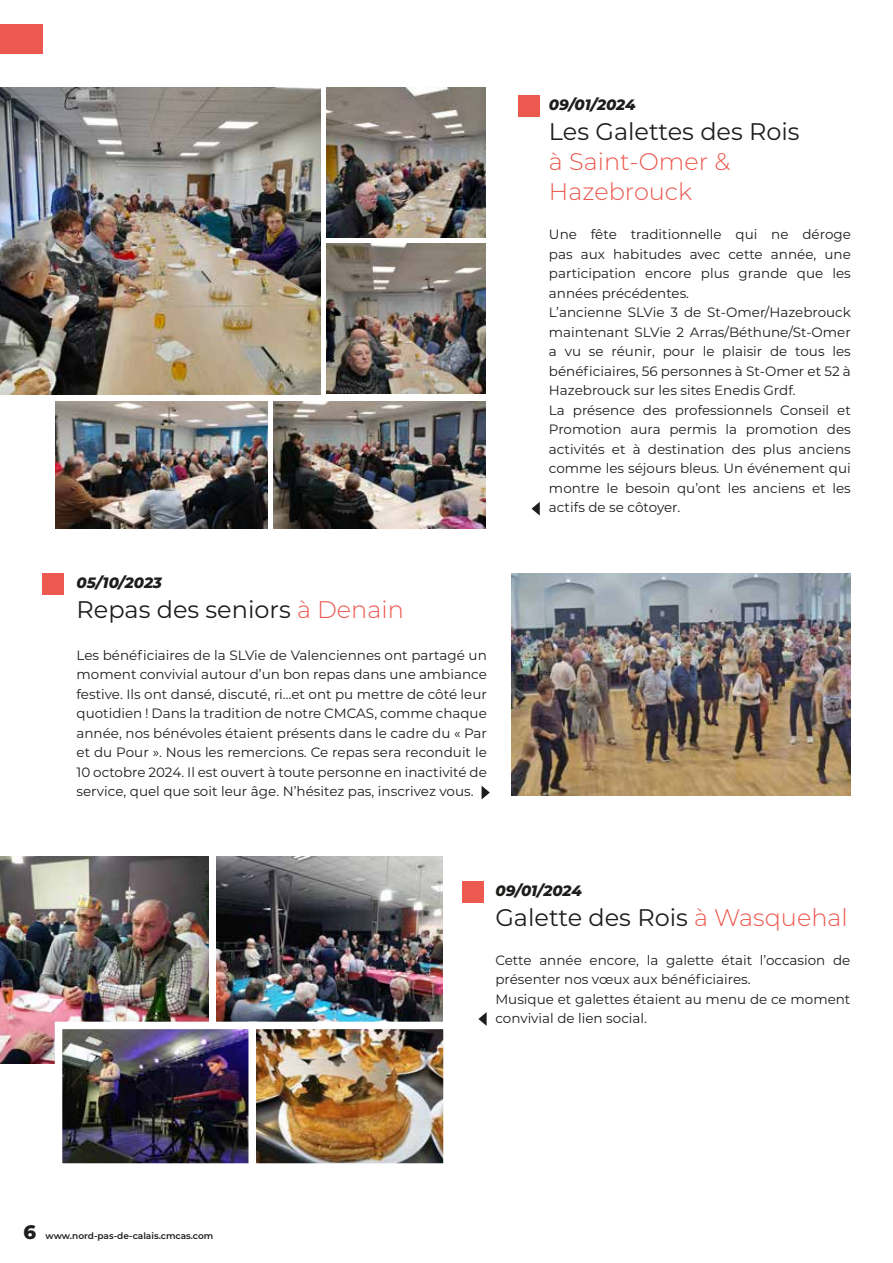
<style>
.page{position:relative;width:893px;height:1263px;background:#fff}
.page>*{position:absolute;margin:0;border:0;box-sizing:border-box;transform-origin:0 0}
.t1{font:24px "Montserrat";color:#1d1d1b}
.t2{font:300 24px/30px "Montserrat";color:#ec594f}
.t3{font:italic 800 15px "Montserrat";color:#1d1d1b}
.t4{font:13.5px/19.5px "Montserrat";color:#1d1d1b}
.t5{font:600 9px "Montserrat";color:#1d1d1b}
.s1{font-weight:300;color:#ec594f}
.s2{font-weight:800;font-size:19.5px}
</style>
<div class="page">
<img style="left:0;top:87px;width:320px;height:307px">
<img style="left:327px;top:87px;width:158px;height:150px">
<img style="left:327px;top:243px;width:158px;height:150px">
<img style="left:56px;top:402px;width:211px;height:126px">
<img style="left:274px;top:402px;width:211px;height:126px">
<img style="left:511px;top:573px;width:339px;height:223px">
<img style="left:0;top:857px;width:208px;height:206px">
<img style="left:217px;top:857px;width:225px;height:165px">
<img style="left:64px;top:1031px;width:184px;height:131px">
<div style="left:55px;top:1022px;width:202px;height:149px;border:8px solid #fff"></div>
<img style="left:257px;top:1031px;width:185px;height:131px">
<div style="left:248px;top:1022px;width:203px;height:149px;border:8px solid #fff"></div>
<div style="left:0;top:24px;width:43px;height:30px;background:#ec594f"></div>
<svg style="left:531px;top:502px;width:9px;height:14px"></svg>
<svg style="left:482px;top:786px;width:8px;height:13px"></svg>
<div style="left:518px;top:96px;width:21px;height:21px;background:#ec594f"></div>
<div style="left:43px;top:573px;width:21px;height:21px;background:#ec594f"></div>
<div style="left:462px;top:881px;width:22px;height:21px;background:#ec594f"></div>
<svg style="left:478px;top:1012px;width:9px;height:14px"></svg>
<p class="t3" style="left:77px;top:571px;width:87px">05/10/2023</p>
<h1 class="t1" style="left:77px;top:592px;width:329px">Repas des seniors <span class="s1">à Denain</span></h1>
<p class="t4" style="left:77px;top:644px;width:412px;text-align:justify">Les bénéficiaires de la SLVie de Valenciennes ont partagé un moment convivial autour d’un bon repas dans une ambiance festive. Ils ont dansé, discuté, ri…et ont pu mettre de côté leur quotidien ! Dans la tradition de notre CMCAS, comme chaque année, nos bénévoles étaient présents dans le cadre du « Par et du Pour ». Nous les remercions. Ce repas sera reconduit le 10 octobre 2024. Il est ouvert à toute personne en inactivité de service, quel que soit leur âge. N’hésitez pas, inscrivez vous.</p>
<p class="t3" style="left:549px;top:94px;width:88px">09/01/2024</p>
<h1 class="t1" style="left:549px;top:115px;width:252px">Les Galettes des Rois</h1>
<h1 class="t2" style="left:549px;top:146px;width:183px">à Saint-Omer &amp;<br>Hazebrouck</h1>
<p class="t4" style="left:549px;top:224px;width:303px">Une fête traditionnelle qui ne déroge pas aux habitudes avec cette année, une participation encore plus grande que les années précédentes.<br>L’ancienne SLVie 3 de St-Omer/Hazebrouck maintenant SLVie 2 Arras/Béthune/St-Omer a vu se réunir, pour le plaisir de tous les bénéficiaires, 56 personnes à St-Omer et 52 à Hazebrouck sur les sites Enedis Grdf.<br>La présence des professionnels Conseil et Promotion aura permis la promotion des activités et à destination des plus anciens comme les séjours bleus. Un événement qui montre le besoin qu’ont les anciens et les actifs de se côtoyer.</p>
<p class="t3" style="left:495px;top:879px;width:88px">09/01/2024</p>
<h1 class="t1" style="left:495px;top:901px;width:354px">Galette des Rois <span class="s1">à Wasquehal</span></h1>
<p class="t4" style="left:495px;top:950px;width:357px">Cette année encore, la galette était l’occasion de présenter nos vœux aux bénéficiaires.<br>Musique et galettes étaient au menu de ce moment convivial de lien social.</p>
<p class="t5" style="left:24px;top:1230px;width:191px"><span class="s2">6</span> www.nord-pas-de-calais.cmcas.com</p>
</div>
